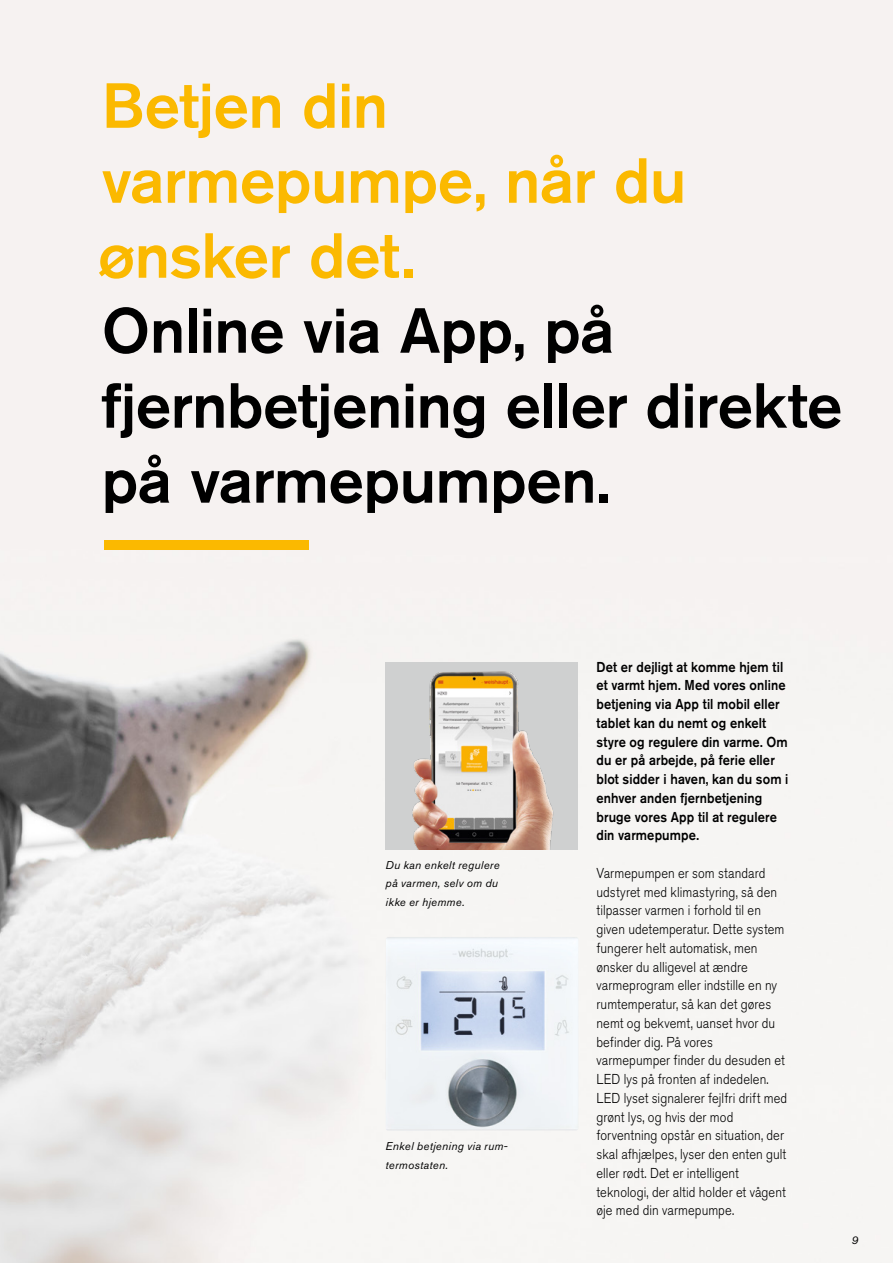
<style>
.page{position:relative;width:893px;height:1263px;background:#fff}
.page>*{position:absolute;margin:0;border:0;box-sizing:border-box;transform-origin:0 0}
.t1{font:500 63px/75px "Akzidenz Grotesk Pro";letter-spacing:-.01em;color:#000}
.t2{font:500 63px/75px "Akzidenz Grotesk Pro";letter-spacing:-.01em;color:#fbb900}
.t3{font:300 14.25px/18.8px "Akzidenz Grotesk Pro";letter-spacing:.005em;color:#000;scale:.9 1}
.t4{font:500 14.25px/18.8px "Akzidenz Grotesk Pro";letter-spacing:.01em;color:#000;scale:.9 1}
.t5{font:italic 11.25px/18.8px "Akzidenz Grotesk Pro";letter-spacing:.025em;color:#000}
</style>
<div class="page">
<img style="left:0;top:0;width:893px;height:1263px">
<img style="left:386px;top:662px;width:192px;height:188px">
<img style="left:386px;top:937px;width:192px;height:194px">
<div style="left:104px;top:540px;width:204px;height:10px;background:#fbb900"></div>
<h1 class="t2" style="left:98px;top:67px;width:590px">Betjen din varmepumpe, når du ønsker det.</h1>
<h1 class="t1" style="left:102px;top:292px;width:742px">Online via App, på fjernbetjening eller direkte på varmepumpen.</h1>
<p class="t5" style="left:386px;top:855px;width:115px">Du kan enkelt regulere på varmen, selv om du ikke er hjemme.</p>
<p class="t5" style="left:386px;top:1136px;width:124px">Enkel betjening via rum&shy;termostaten.</p>
<p class="t4" style="left:596px;top:657px;width:215px">Det er dejligt at komme hjem til et varmt hjem. Med vores online betjening via App til mobil eller tablet kan du nemt og enkelt styre og regulere din varme. Om du er på arbejde, på ferie eller blot sidder i haven, kan du som i enhver anden fjernbetjening bruge vores App til at regulere din varmepumpe.</p>
<p class="t3" style="left:596px;top:863px;width:214px">Varmepumpen er som standard udstyret med klimastyring, så den tilpasser varmen i forhold til en given udetemperatur. Dette system fungerer helt automatisk, men ønsker du alligevel at ændre varmeprogram eller indstille en ny rumtemperatur, så kan det gøres nemt og bekvemt, uanset hvor du befinder dig. På vores varmepumper finder du desuden et<br>LED lys på fronten af indedelen.<br>LED lyset signalerer fejlfri drift med grønt lys, og hvis der mod forventning opstår en situation, der skal afhjælpes, lyser den enten gult eller rødt. Det er intelligent teknologi, der altid holder et vågent øje med din varmepumpe.</p>
<p class="t5" style="left:852px;top:1230px;width:8px">9</p>
</div>
